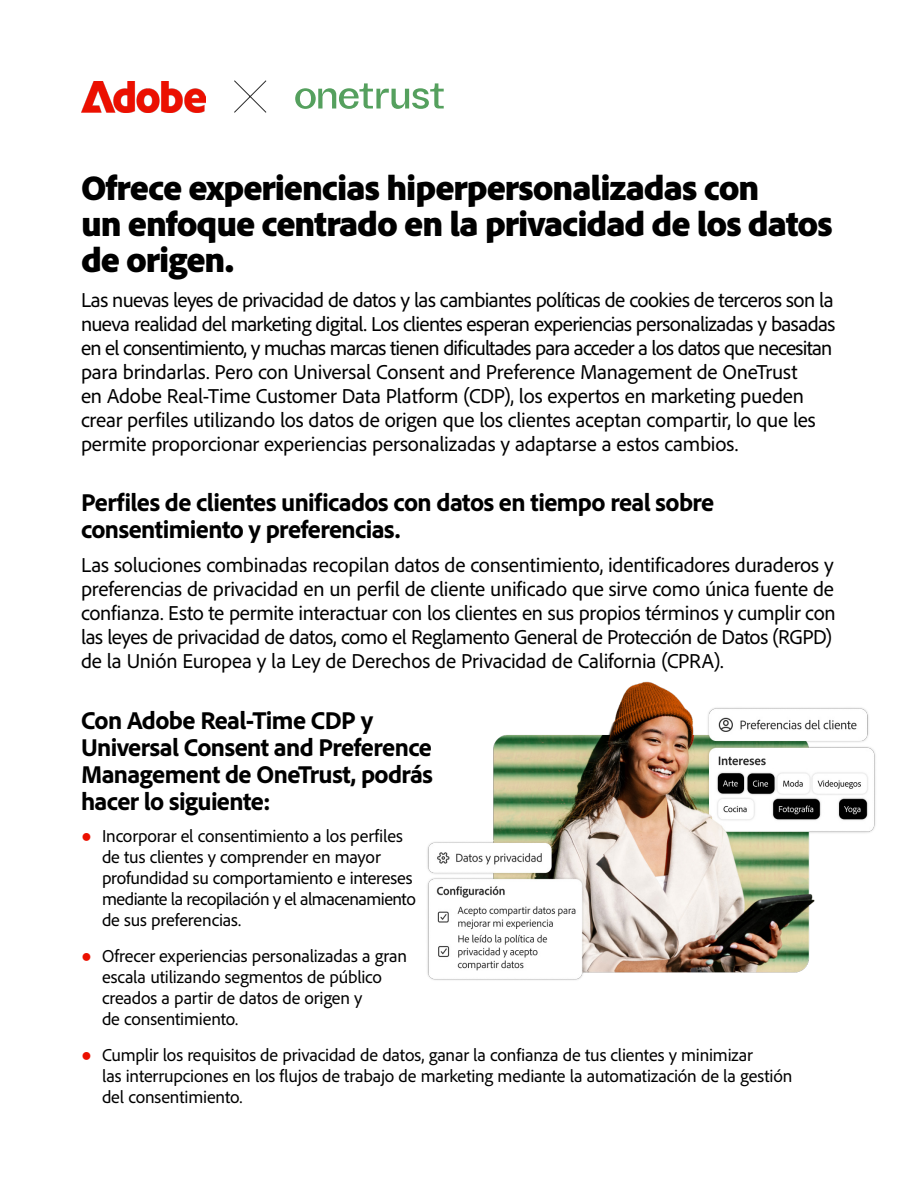
<style>
.page{position:relative;width:918px;height:1188px;background:#fff}
.page>*{position:absolute;margin:0;border:0;box-sizing:border-box;transform-origin:0 0}
.t1{font:900 36px/36px "Adobe Clean";letter-spacing:-.025em;color:#000}
.Body_header{font:800 25.5px/27px "Adobe Clean";letter-spacing:-.025em;color:#000}
.Body_copy{font:21px/24px "Adobe Clean";letter-spacing:-.015em;color:#000}
.t2{font:18px/21px "Adobe Clean";letter-spacing:-.01em;color:#000}
.s1{font-family:"Helvetica";color:#eb1000}
</style>
<div class="page">
<img style="left:81px;top:81px;width:124px;height:31px">
<svg style="left:234px;top:80px;width:33px;height:33px"></svg>
<svg style="left:295px;top:83px;width:149px;height:26px"></svg>
<img style="left:427px;top:681px;width:449px;height:299px">
<p class="t1" style="left:81px;top:169px;width:753px">Ofrece experiencias hiperpersonalizadas con<br>un enfoque centrado en la privacidad de los datos de origen.</p>
<p class="Body_copy" style="left:81px;top:287px;width:756px">Las nuevas leyes de privacidad de datos y las cambiantes políticas de cookies de terceros son la nueva realidad del marketing digital. Los clientes esperan experiencias personalizadas y basadas en el consentimiento, y muchas marcas tienen dificultades para acceder a los datos que necesitan para brindarlas. Pero con Universal Consent and Preference Management de OneTrust<br>en Adobe Real-Time Customer Data Platform (CDP), los expertos en marketing pueden crear perfiles utilizando los datos de origen que los clientes aceptan compartir, lo que les permite proporcionar experiencias personalizadas y adaptarse a estos cambios.</p>
<p class="Body_header" style="left:81px;top:488px;width:635px">Perfiles de clientes unificados con datos en tiempo real sobre consentimiento y preferencias.</p>
<p class="Body_copy" style="left:81px;top:553px;width:756px">Las soluciones combinadas recopilan datos de consentimiento, identificadores duraderos y preferencias de privacidad en un perfil de cliente unificado que sirve como única fuente de confianza. Esto te permite interactuar con los clientes en sus propios términos y cumplir con las leyes de privacidad de datos, como el Reglamento General de Protección de Datos (RGPD) de la Unión Europea y la Ley de Derechos de Privacidad de California (CPRA).</p>
<p class="Body_header" style="left:81px;top:706px;width:354px">Con Adobe Real-Time CDP y<br>Universal Consent and Preference<br>Management de OneTrust, podrás hacer lo siguiente:</p>
<p class="t2" style="left:102px;top:825px;width:315px;text-indent:-21px"><span class="s1">●</span> Incorporar el consentimiento a los perfiles de tus clientes y comprender en mayor profundidad su comportamiento e intereses mediante la recopilación y el almacenamiento de sus preferencias.</p>
<p class="t2" style="left:102px;top:945px;width:307px;text-indent:-21px"><span class="s1">●</span> Ofrecer experiencias personalizadas a gran escala utilizando segmentos de público creados a partir de datos de origen y<br>de consentimiento.</p>
<p class="t2" style="left:102px;top:1044px;width:692px;text-indent:-21px"><span class="s1">●</span> Cumplir los requisitos de privacidad de datos, ganar la confianza de tus clientes y minimizar<br>las interrupciones en los flujos de trabajo de marketing mediante la automatización de la gestión del consentimiento.</p>
</div>
